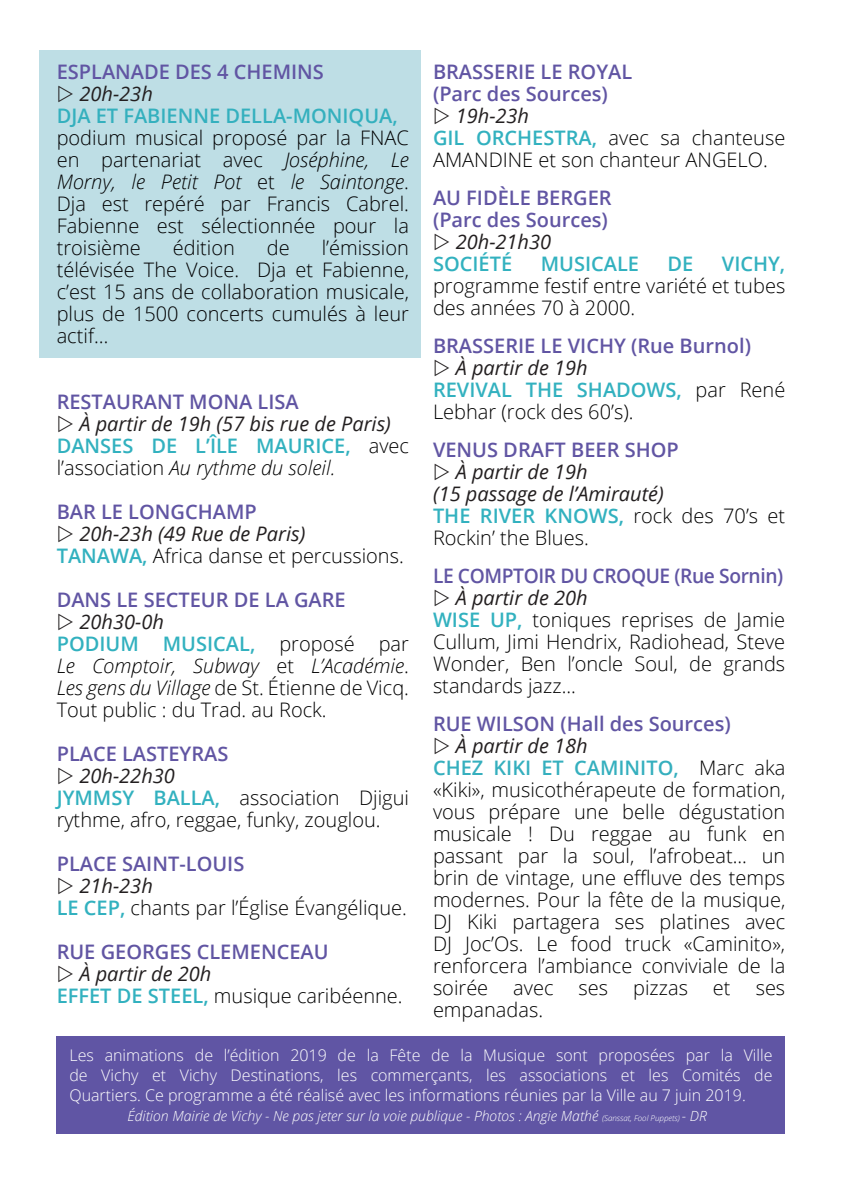
<style>
.page{position:relative;width:842px;height:1191px;background:#fff}
.page>*{position:absolute;margin:0;border:0;box-sizing:border-box;transform-origin:0 0}
.t1{font:300 20px/22px "Open Sans";color:#000001}
.t2{font:600 20px/22px "Open Sans";color:#6155a3}
.t3{font:italic 20px/22px "Open Sans";color:#231f20}
.t4{font:600 20px "Open Sans";letter-spacing:-.02em;color:#6155a3;scale:.96 1}
.t5{font:600 20px "Open Sans";color:#34b0be}
.t6{font:600 20px "Open Sans";color:#32b1bf}
.t7{font:300 16px/20px "Open Sans";color:#fff;text-align:justify}
.t8{font:italic 300 14px "Open Sans";color:#fff}
.s1{font-style:italic}
.s2{font-weight:600;font-style:normal;color:#32b1bf}
.s3{font-weight:300;font-style:normal;color:#000001}
.s4{font-weight:300;color:#000001}
.s5{font-weight:400;font-style:italic;color:#231f20}
.s6{font-weight:600;color:#32b1bf}
.s7{font-weight:600;color:#35afbe}
.s8{font-size:8px}
</style>
<div class="page">
<div style="left:57px;top:1036px;width:728px;height:97px;background:#6055a4"></div>
<div style="left:39px;top:51px;width:382px;height:307px;background:#bedee5"></div>
<p class="t2" style="left:57px;top:60px;width:269px">ESPLANADE DES 4 CHEMINS</p>
<p class="t3" style="left:79px;top:82px;width:75px">20h-23h</p>
<p class="t5" style="left:57px;top:102px;width:343px">DJA ET FABIENNE DELLA-MONIQUA,</p>
<p class="t1" style="left:57px;top:126px;width:354px;text-align:justify">podium musical proposé par la FNAC en partenariat avec <span class="s1">Joséphine, Le Morny, le Petit Pot</span> et <span class="s1">le Saintonge</span>.<br>Dja est repéré par Francis Cabrel.<br>Fabienne est sélectionnée pour la troisième</p>
<p class="t1" style="left:57px;top:236px;width:354px;text-align:justify;text-indent:265px">l’émission télévisée The Voice. Dja et Fabienne, c’est 15 ans de collaboration musicale, plus de 1500 concerts cumulés à leur actif…</p>
<p class="t1" style="left:173px;top:236px;width:64px">édition</p>
<p class="t1" style="left:267px;top:236px;width:24px">de</p>
<p class="t2" style="left:57px;top:390px;width:243px">RESTAURANT MONA LISA</p>
<p class="t3" style="left:57px;top:412px;width:354px;text-indent:23px">À partir de 19h (57 bis rue de Paris)<br><span class="s2">DANSES DE L’ÎLE MAURICE,</span> <span class="s3">avec l’association</span> <span class="s4">Au rythme du soleil.</span></p>
<p class="t2" style="left:57px;top:500px;width:202px">BAR LE LONGCHAMP</p>
<p class="t1" style="left:57px;top:522px;width:349px;text-indent:23px"><span class="s5">20h-23h (49 Rue de Paris)<br></span><span class="s6">TANAWA,</span> Africa danse et percussions.</p>
<p class="t2" style="left:57px;top:588px;width:291px">DANS LE SECTEUR DE LA GARE</p>
<p class="t1" style="left:57px;top:610px;width:354px;text-indent:23px"><span class="s5">20h30-0h<br></span><span class="s6">PODIUM MUSICAL,</span> proposé par<br><span class="s1">Le Comptoir, Subway</span> et <span class="s1">L’Académie</span>.<br><span class="s1">Les gens du Village</span> de St. Étienne de Vicq.<br>Tout public : du Trad. au Rock.</p>
<p class="t2" style="left:57px;top:742px;width:173px">PLACE LASTEYRAS</p>
<p class="t1" style="left:57px;top:764px;width:354px;text-indent:23px"><span class="s5">20h-22h30<br></span><span class="s6">JYMMSY BALLA,</span> association Djigui rythme, afro, reggae, funky, zouglou.</p>
<p class="t2" style="left:57px;top:852px;width:189px">PLACE SAINT-LOUIS</p>
<p class="t1" style="left:57px;top:874px;width:352px;text-indent:23px"><span class="s5">21h-23h<br></span><span class="s6">LE CEP,</span> chants par l’Église Évangélique.</p>
<p class="t2" style="left:57px;top:940px;width:273px">RUE GEORGES CLEMENCEAU</p>
<p class="t1" style="left:57px;top:962px;width:347px;text-indent:23px"><span class="s5">À partir de 20h<br></span><span class="s6">EFFET DE STEEL,</span> musique caribéenne.</p>
<p class="t2" style="left:433px;top:60px;width:201px">BRASSERIE LE ROYAL (Parc des Sources)</p>
<p class="t1" style="left:433px;top:104px;width:354px;text-indent:23px"><span class="s5">19h-23h<br></span><span class="s6">GIL ORCHESTRA,</span> avec sa chanteuse<br>AMANDINE et son chanteur ANGELO.</p>
<p class="t2" style="left:433px;top:186px;width:180px">AU FIDÈLE BERGER (Parc des Sources)</p>
<p class="t3" style="left:456px;top:230px;width:97px">20h-21h30</p>
<p class="t6" style="left:433px;top:250px;width:81px">SOCIÉTÉ</p>
<p class="t6" style="left:541px;top:250px;width:100px">MUSICALE</p>
<p class="t6" style="left:667px;top:250px;width:27px">DE</p>
<p class="t6" style="left:722px;top:250px;width:65px">VICHY,</p>
<p class="t1" style="left:433px;top:274px;width:354px">programme festif entre variété et tubes des années 70 à 2000.</p>
<p class="t2" style="left:433px;top:334px;width:319px">BRASSERIE LE VICHY (Rue Burnol)</p>
<p class="t1" style="left:433px;top:356px;width:354px;text-indent:23px"><span class="s5">À partir de 19h<br></span><span class="s6">REVIVAL THE SHADOWS,</span> par René<br>Lebhar (rock des 60’s).</p>
<p class="t2" style="left:433px;top:438px;width:247px">VENUS DRAFT BEER SHOP</p>
<p class="t3" style="left:433px;top:460px;width:354px;text-indent:23px">À partir de 19h<br>(15 passage de l’Amirauté)<br><span class="s2">THE RIVER KNOWS,</span> <span class="s3">rock des 70’s et<br>Rockin’ the Blues.</span></p>
<p class="t4" style="left:433px;top:562px;width:366px">LE COMPTOIR DU CROQUE (Rue Sornin)</p>
<p class="t1" style="left:433px;top:586px;width:354px;text-indent:23px"><span class="s5">À partir de 20h<br></span><span class="s6">WISE UP,</span> toniques reprises de Jamie<br>Cullum, Jimi Hendrix, Radiohead, Steve<br>Wonder, Ben l’oncle Soul, de grands standards jazz...</p>
<p class="t2" style="left:433px;top:712px;width:299px">RUE WILSON (Hall des Sources)</p>
<p class="t1" style="left:433px;top:734px;width:354px;text-indent:23px"><span class="s5">À partir de 18h<br></span><span class="s7">CHEZ KIKI ET CAMINITO,</span> Marc aka «Kiki», musicothérapeute de formation, vous prépare une belle dégustation musicale ! Du reggae au funk en passant par la soul, l’afrobeat... un brin de vintage, une effluve des temps modernes. Pour la fête de la musique,<br>DJ Kiki partagera ses platines avec<br>DJ Joc’Os. Le food truck «Caminito», renforcera l’ambiance conviviale de la soirée</p>
<p class="t1" style="left:513px;top:976px;width:42px">avec</p>
<p class="t1" style="left:579px;top:976px;width:111px">ses pizzas</p>
<p class="t1" style="left:713px;top:976px;width:19px">et</p>
<p class="t1" style="left:756px;top:976px;width:31px">ses</p>
<p class="t1" style="left:433px;top:998px;width:112px">empanadas.</p>
<p class="t7" style="left:69px;top:1044px;width:705px">Les animations de l’édition 2019 de la Fête de la Musique sont proposées par la Ville de Vichy et Vichy Destinations, les commerçants, les associations et les Comités de Quartiers. Ce programme a été réalisé avec les informations réunies par la Ville au 7 juin 2019.</p>
<p class="t8" style="left:127px;top:1106px;width:581px">Édition Mairie de Vichy - Ne pas jeter sur la voie publique - Photos : Angie Mathé <span class="s8">(Sanssat, Fool Puppets)</span> - DR</p>
</div>
